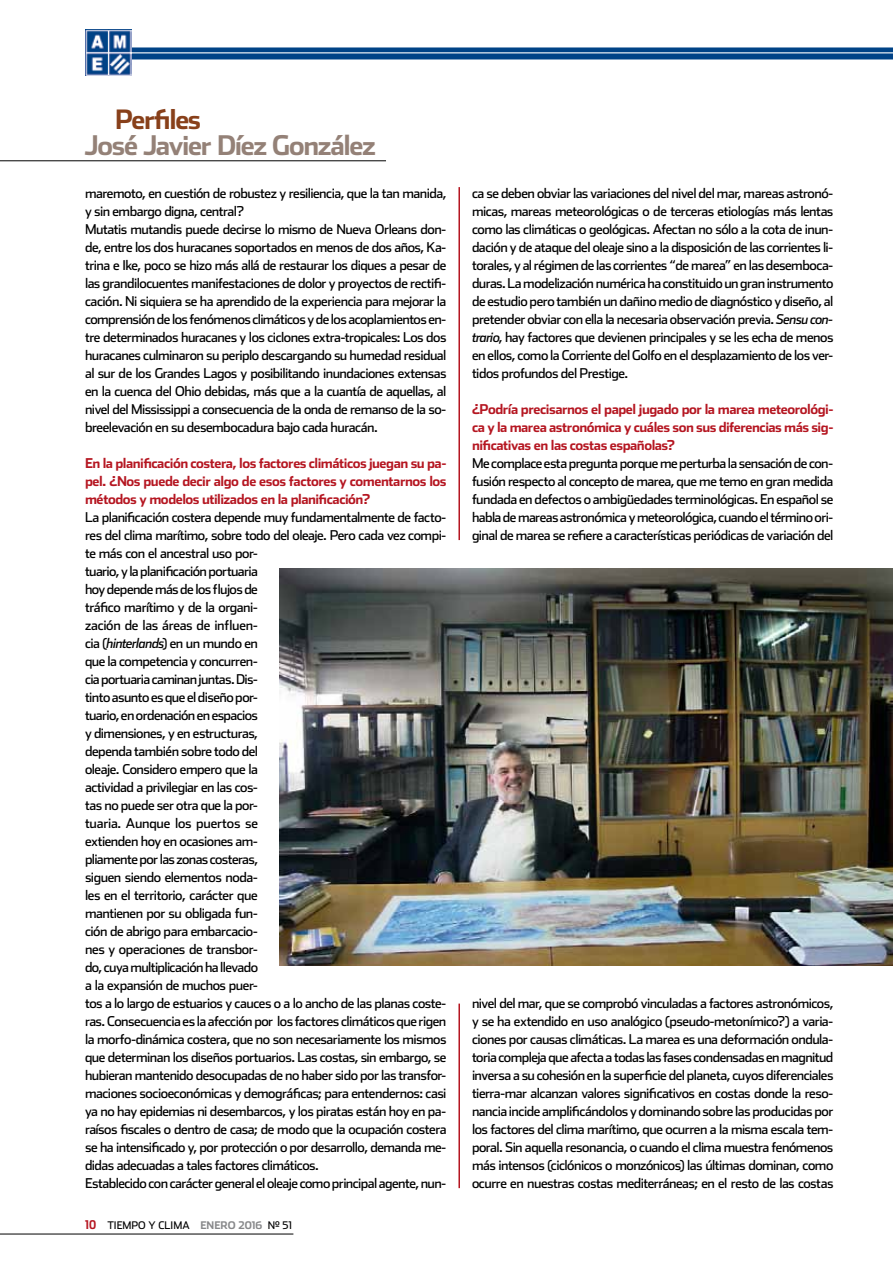
<style>
.page{position:relative;width:893px;height:1263px;background:#fff}
.page>*{position:absolute;margin:0;border:0;box-sizing:border-box;transform-origin:0 0}
.t1{font:700 27px "Stainless";letter-spacing:-.055em;color:#948177}
.t2{font:700 26.55px "Stainless";color:#88401a}
.t3{font:13.5px/18px "Stainless";letter-spacing:-.04em;color:#000;text-align:justify}
.t4{font:700 13.5px/18px "Stainless";letter-spacing:-.03em;color:#b51621;text-align:justify}
.t5{font:10.5px "Stainless";color:#000}
.t6{font:700 10.5px "Stainless";color:#87888a}
.s1{font-style:italic}
.s2{font-family:"Stainless Cond";font-weight:700;font-size:12px;color:#b51621}
.s3{font-weight:700;color:#87888a}
.s4{font-weight:400;color:#000}
</style>
<div class="page">
<hr style="left:0;top:1234px;width:293px;height:1px;background:#000">
<hr style="left:0;top:161px;width:386px;height:1px;background:#000">
<hr style="left:458px;top:1003px;width:2px;height:185px;background:#b51621">
<img style="left:279px;top:569px;width:614px;height:396px">
<hr style="left:458px;top:187px;width:2px;height:353px;background:#b51621">
<div style="left:85px;top:47px;width:808px;height:12px;background:#004387"></div>
<img style="left:85px;top:30px;width:46px;height:46px">
<hr style="left:130px;top:52px;width:763px;height:1px;background:#fff">
<h2 class="t2" style="left:115px;top:104px;width:88px">Perfiles</h2>
<h1 class="t1" style="left:85px;top:130px;width:293px">José Javier Díez González</h1>
<p class="t3" style="left:85px;top:184px;width:363px;text-align:left">maremoto, en cuestión de robustez y resiliencia, que la tan manida, y sin embargo digna, central?<br>Mutatis mutandis puede decirse lo mismo de Nueva Orleans don&shy;de, entre los dos huracanes soportados en menos de dos años, Ka&shy;trina e Ike, poco se hizo más allá de restaurar los diques a pesar de las grandilocuentes manifestaciones de dolor y proyectos de rectifi&shy;cación. Ni siquiera se ha aprendido de la experiencia para mejorar la comprensión de los fenómenos climáticos y de los acoplamientos en&shy;tre determinados huracanes y los ciclones extra-tropicales: Los dos huracanes culminaron su periplo descargando su humedad residual al sur de los Grandes Lagos y posibilitando inundaciones extensas en la cuenca del Ohio debidas, más que a la cuantía de aquellas, al nivel del Mississippi a consecuencia de la onda de remanso de la so&shy;breelevación en su desembocadura bajo cada huracán.</p>
<p class="t4" style="left:85px;top:454px;width:363px">En la planificación costera, los factores climáticos juegan su pa&shy;pel. ¿Nos puede decir algo de esos factores y comentarnos los métodos y modelos utilizados en la planificación?</p>
<p class="t3" style="left:85px;top:508px;width:363px;text-align:left">La planificación costera depende muy fundamentalmente de facto&shy;res del clima marítimo, sobre todo del oleaje. Pero cada vez compi&shy;te más con el ancestral uso por-<br>tuario, y la planificación portuaria<br>hoy depende más de los flujos de<br>tráfico marítimo y de la organi-<br>zación de las áreas de influen-<br>cia (<span class="s1">hinterlands</span>) en un mundo en<br>que la competencia y concurren-<br>cia portuaria caminan juntas. Dis-<br>tinto asunto es que el diseño por-<br>tuario, en ordenación en espacios<br>y dimensiones, y en estructuras,<br>dependa también sobre todo del<br>oleaje. Considero empero que la<br>actividad a privilegiar en las cos-<br>tas no puede ser otra que la por-<br>tuaria. Aunque los puertos se<br>extienden hoy en ocasiones am-<br>pliamente por las zonas costeras,<br>siguen siendo elementos noda-<br>les en el territorio, carácter que<br>mantienen por su obligada fun-<br>ción de abrigo para embarcacio-<br>nes y operaciones de transbor-<br>do, cuya multiplicación ha llevado<br>a la expansión de muchos puer-<br>tos a lo largo de estuarios y cauces o a lo ancho de las planas coste&shy;ras. Consecuencia es la afección por los factores climáticos que rigen la morfo-dinámica costera, que no son necesariamente los mismos que determinan los diseños portuarios. Las costas, sin embargo, se hubieran mantenido desocupadas de no haber sido por las transfor&shy;maciones socioeconómicas y demográficas; para entendernos: casi ya no hay epidemias ni desembarcos, y los piratas están hoy en pa&shy;raísos fiscales o dentro de casa; de modo que la ocupación costera se ha intensificado y, por protección o por desarrollo, demanda me&shy;didas adecuadas a tales factores climáticos.<br>Establecido con carácter general el oleaje como principal agente, nun-</p>
<p class="t5" style="left:85px;top:1219px;width:124px"><span class="s2">10</span> TIEMPO Y CLIMA <span class="s3">ENERO</span></p>
<p class="t6" style="left:238px;top:1219px;width:55px">2016 <span class="s4">Nº 51</span></p>
<p class="t3" style="left:472px;top:184px;width:363px">ca se deben obviar las variaciones del nivel del mar, mareas astronó&shy;micas, mareas meteorológicas o de terceras etiologías más lentas como las climáticas o geológicas. Afectan no sólo a la cota de inun&shy;dación y de ataque del oleaje sino a la disposición de las corrientes li&shy;torales, y al régimen de las corrientes “de marea” en las desemboca&shy;duras. La modelización numérica ha constituido un gran instrumento de estudio pero también un dañino medio de diagnóstico y diseño, al pretender obviar con ella la necesaria observación previa. <span class="s1">Sensu con&shy;trario</span>, hay factores que devienen principales y se les echa de menos en ellos, como la Corriente del Golfo en el desplazamiento de los ver&shy;tidos profundos del Prestige.</p>
<p class="t4" style="left:472px;top:400px;width:363px">¿Podría precisarnos el papel jugado por la marea meteorológi&shy;ca y la marea astronómica y cuáles son sus diferencias más sig&shy;nificativas en las costas españolas?</p>
<p class="t3" style="left:472px;top:454px;width:363px">Me complace esta pregunta porque me perturba la sensación de con&shy;fusión respecto al concepto de marea, que me temo en gran medida fundada en defectos o ambigüedades terminológicas. En español se habla de mareas astronómica y meteorológica, cuando el término ori&shy;ginal de marea se refiere a características periódicas de variación del</p>
<p class="t3" style="left:472px;top:994px;width:363px">nivel del mar, que se comprobó vinculadas a factores astronómicos, y se ha extendido en uso analógico (pseudo-metonímico?) a varia&shy;ciones por causas climáticas. La marea es una deformación ondula&shy;toria compleja que afecta a todas las fases condensadas en magnitud inversa a su cohesión en la superficie del planeta, cuyos diferenciales tierra-mar alcanzan valores significativos en costas donde la reso&shy;nancia incide amplificándolos y dominando sobre las producidas por los factores del clima marítimo, que ocurren a la misma escala tem&shy;poral. Sin aquella resonancia, o cuando el clima muestra fenómenos más intensos (ciclónicos o monzónicos) las últimas dominan, como ocurre en nuestras costas mediterráneas; en el resto de las costas</p>
</div>
